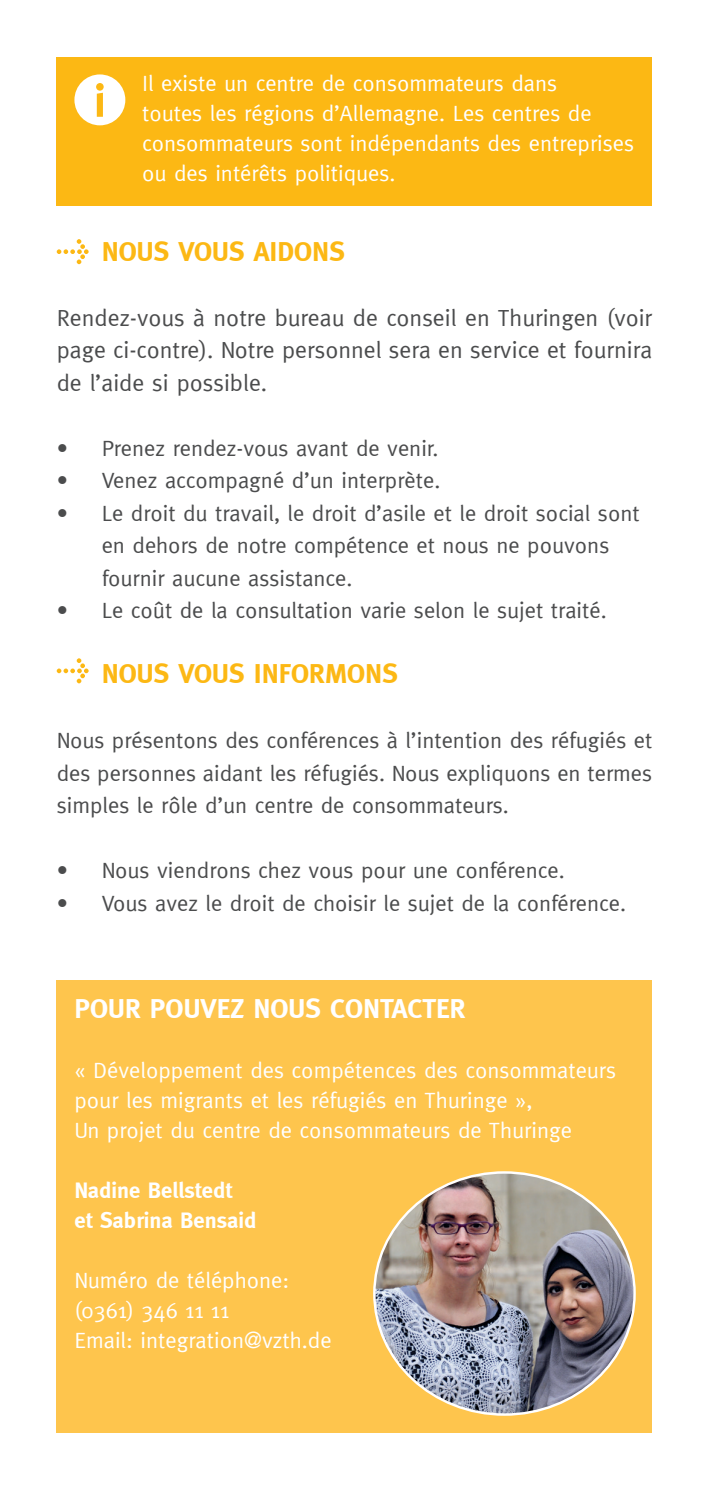
<style>
.page{position:relative;width:709px;height:1489px;background:#fff}
.page>*{position:absolute;margin:0;border:0;box-sizing:border-box;transform-origin:0 0}
.t1{font:700 27.5px "Meta";color:#fcb814}
.t2{font:700 27.5px "Meta";color:#fff}
.t3{font:500 23.75px/32.5px "Meta Normal";color:#4b4c4d;text-align:justify}
.t4{font:500 22.5px/32.5px "Meta Normal";color:#4b4c4d}
.t5{font:500 22.5px/30px "Meta Normal";color:#fff}
.t6{font:700 22.5px/30px "Meta";color:#fff}
</style>
<div class="page">
<div style="left:57px;top:979px;width:595px;height:452px;background:#fec54d"></div>
<div style="left:57px;top:57px;width:595px;height:149px;background:#fcb814"></div>
<div style="left:74px;top:74px;width:51px;height:51px;background:#fff;border-radius:50%"></div>
<svg style="left:96px;top:83px;width:8px;height:34px"></svg>
<svg style="left:57px;top:239px;width:32px;height:25px"></svg>
<svg style="left:57px;top:658px;width:32px;height:25px"></svg>
<img style="left:374px;top:1172px;width:260px;height:242px">
<p class="t5" style="left:142px;top:68px;width:493px">Il existe un centre de consommateurs dans<br>toutes les régions d’Allemagne. Les centres de consommateurs sont indépendants des entreprises ou des intérêts politiques.</p>
<p class="t1" style="left:102px;top:235px;width:245px">NOUS VOUS AIDONS</p>
<p class="t3" style="left:57px;top:301px;width:597px">Rendez-vous à notre bureau de conseil en Thuringen (voir page ci-contre). Notre personnel sera en service et fournira de l’aide si possible.</p>
<p class="t4" style="left:57px;top:431px;width:383px">• Prenez rendez-vous avant de venir.</p>
<p class="t4" style="left:57px;top:464px;width:385px">• Venez accompagné d’un interprète.</p>
<p class="t4" style="left:102px;top:496px;width:539px;text-indent:-45px">• Le droit du travail, le droit d’asile et le droit social sont en dehors de notre compétence et nous ne pouvons fournir aucune assistance.</p>
<p class="t4" style="left:57px;top:594px;width:551px">• Le coût de la consultation varie selon le sujet traité.</p>
<p class="t1" style="left:102px;top:658px;width:298px">NOUS VOUS INFORMONS</p>
<p class="t4" style="left:57px;top:724px;width:597px;text-align:justify">Nous présentons des conférences à l’intention des réfugiés et des personnes aidant les réfugiés. Nous expliquons en termes simples le rôle d’un centre de consommateurs.</p>
<p class="t4" style="left:57px;top:854px;width:509px">• Nous viendrons chez vous pour une conférence.</p>
<p class="t4" style="left:57px;top:886px;width:571px">• Vous avez le droit de choisir le sujet de la conférence.</p>
<p class="t2" style="left:74px;top:992px;width:392px">POUR POUVEZ NOUS CONTACTER</p>
<p class="t5" style="left:74px;top:1054px;width:543px">« Développement des compétences des consommateurs pour les migrants et les réfugiés en Thuringe »,<br>Un projet du centre de consommateurs de Thuringe</p>
<p class="t6" style="left:74px;top:1175px;width:184px">Nadine Bellstedt<br>et Sabrina Bensaid</p>
<p class="t5" style="left:74px;top:1264px;width:259px">Numéro de téléphone: (0361) 346 11 11<br>Email: integration@vzth.de</p>
</div>
